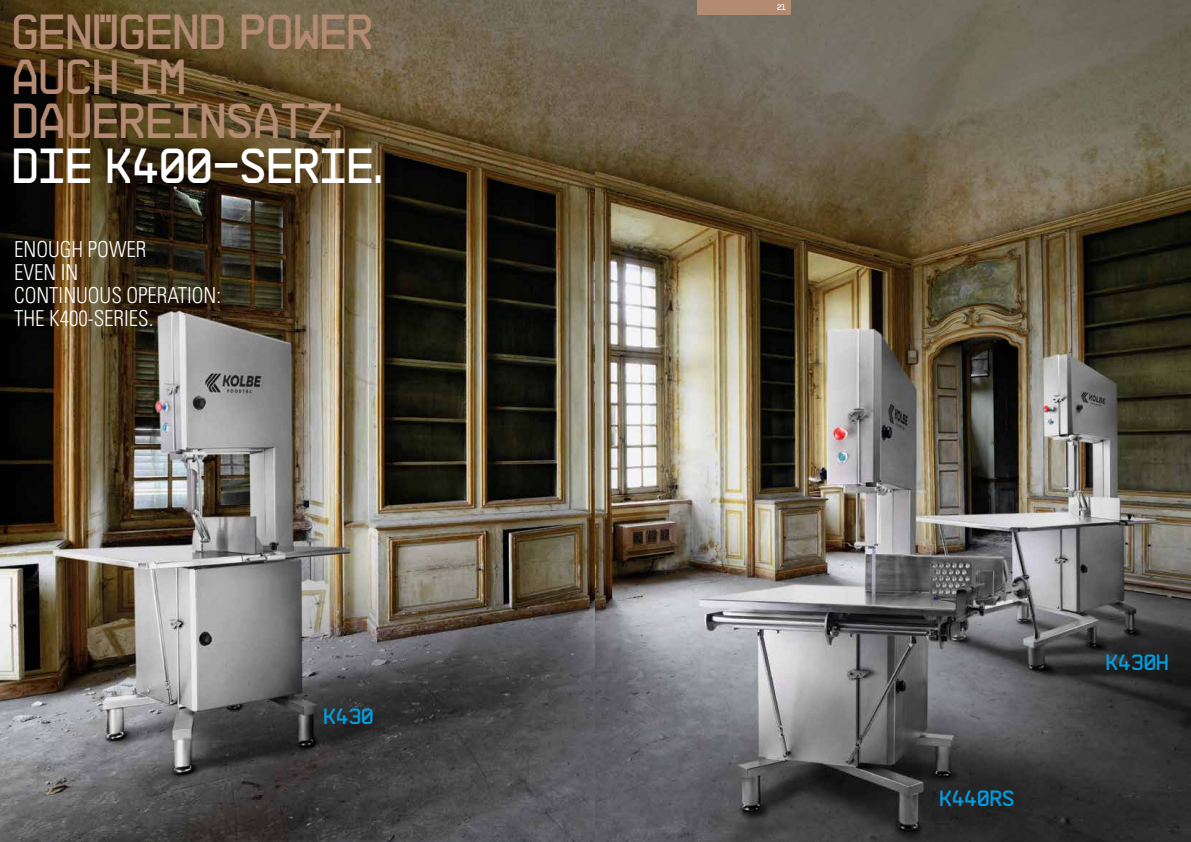
<style>
.page{position:relative;width:1191px;height:842px;background:#fff}
.page>*{position:absolute;margin:0;border:0;box-sizing:border-box;transform-origin:0 0}
.t1{font:49px/45px "NB55 MS";color:#b38b73;scale:.96 1}
.t2{font:49px "NB55 MS";color:#fff;scale:.96 1}
.t3{font:300 condensed 22px/23px "Univers";color:#fff;scale:.96 1}
.t4{font:22px "NB55 MS";color:#009ee3}
.t5{font:8px "NB55 MS";color:#fff}
</style>
<div class="page">
<img style="left:0;top:0;width:1191px;height:842px">
<div style="left:697px;top:0;width:93px;height:14px;background:#b38b73"></div>
<h1 class="t1" style="left:14px;top:6px;width:378px">GENÜGEND POWER<br>AUCH IM<br>DAUEREINSATZ:</h1>
<h1 class="t2" style="left:14px;top:136px;width:388px">DIE K400-SERIE.</h1>
<p class="t3" style="left:14px;top:237px;width:217px">ENOUGH POWER<br>EVEN IN<br>CONTINUOUS OPERATION:<br>THE K400-SERIES.</p>
<p class="t4" style="left:324px;top:703px;width:52px">K430</p>
<p class="t5" style="left:777px;top:2px;width:11px">21</p>
<p class="t4" style="left:940px;top:785px;width:77px">K440RS</p>
<p class="t4" style="left:1107px;top:649px;width:64px">K430H</p>
</div>
